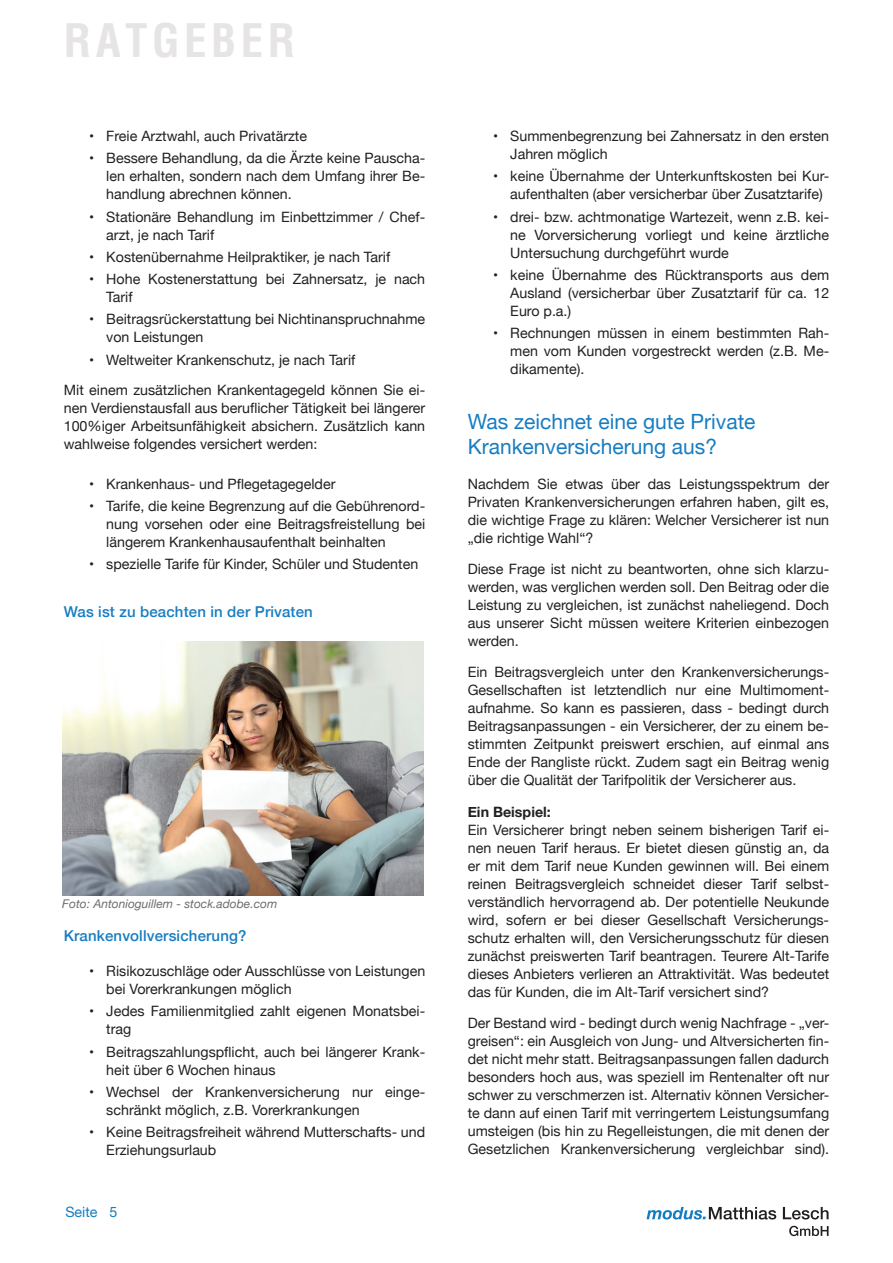
<style>
.page{position:relative;width:893px;height:1263px;background:#fff}
.page>*{position:absolute;margin:0;border:0;box-sizing:border-box;transform-origin:0 0}
.t1{font:700 condensed 45px "Helvetica";letter-spacing:.1em;color:#e6e4e5}
.t2{font:21px/25.2px "Helvetica Neue";color:#177dc2}
.t3{font:500 15px "Helvetica Neue";letter-spacing:.01em;color:#177dc2}
.t4{font:14.25px/18px "Helvetica Neue";color:#231f20;text-align:justify}
.t5{font:700 14.25px "Helvetica Neue";color:#231f20}
.t6{font:14.25px "Helvetica Neue";color:#147dc2}
.t7{font:italic 12px "Helvetica Neue";color:#6c6d70}
</style>
<div class="page">
<svg style="left:789px;top:1226px;width:40px;height:10px"></svg>
<svg style="left:646px;top:1207px;width:182px;height:12px"></svg>
<img style="left:62px;top:642px;width:362px;height:253px">
<h1 class="t1" style="left:64px;top:11px;width:233px">RATGEBER</h1>
<p class="t4" style="left:89px;top:128px;width:219px">• Freie Arztwahl, auch Privatärzte</p>
<p class="t4" style="left:106px;top:150px;width:320px;text-indent:-17px">• Bessere Behandlung, da die Ärzte keine Pauscha&shy;len erhalten, sondern nach dem Umfang ihrer Be&shy;handlung abrechnen können.</p>
<p class="t4" style="left:106px;top:208px;width:320px;text-indent:-17px">• Stationäre Behandlung im Einbettzimmer / Chef&shy;arzt, je nach Tarif</p>
<p class="t4" style="left:89px;top:249px;width:303px">• Kostenübernahme Heilpraktiker, je nach Tarif</p>
<p class="t4" style="left:106px;top:271px;width:320px;text-indent:-17px">• Hohe Kostenerstattung bei Zahnersatz, je nach<br>Tarif</p>
<p class="t4" style="left:106px;top:311px;width:320px;text-indent:-17px">• Beitragsrückerstattung bei Nichtinanspruchnahme von Leistungen</p>
<p class="t4" style="left:64px;top:345px;width:363px;line-height:30.8px;text-indent:26px">• Weltweiter Krankenschutz, je nach Tarif<br>Mit einem zusätzlichen Krankentagegeld können Sie ei-</p>
<p class="t4" style="left:64px;top:400px;width:363px">nen Verdienstausfall aus beruflicher Tätigkeit bei längerer 100%iger Arbeitsunfähigkeit absichern. Zusätzlich kann wahlweise folgendes versichert werden:</p>
<p class="t4" style="left:89px;top:475px;width:248px">• Krankenhaus- und Pflegetagegelder</p>
<p class="t4" style="left:106px;top:498px;width:320px;text-indent:-17px">• Tarife, die keine Begrenzung auf die Gebührenord&shy;nung vorsehen oder eine Beitragsfreistellung bei längerem Krankenhausaufenthalt beinhalten</p>
<p class="t4" style="left:89px;top:556px;width:330px">• spezielle Tarife für Kinder, Schüler und Studenten</p>
<p class="t3" style="left:64px;top:600px;width:251px">Was ist zu beachten in der Privaten</p>
<p class="t7" style="left:62px;top:895px;width:216px">Foto: Antonioguillem - stock.adobe.com</p>
<p class="t3" style="left:64px;top:924px;width:184px">Krankenvollversicherung?</p>
<p class="t4" style="left:106px;top:963px;width:320px;text-indent:-17px">• Risikozuschläge oder Ausschlüsse von Leistungen bei Vorerkrankungen möglich</p>
<p class="t4" style="left:106px;top:1003px;width:320px;text-indent:-17px">• Jedes Familienmitglied zahlt eigenen Monatsbei&shy;trag</p>
<p class="t4" style="left:106px;top:1043px;width:320px;text-indent:-17px">• Beitragszahlungspflicht, auch bei längerer Krank&shy;heit über 6 Wochen hinaus</p>
<p class="t4" style="left:106px;top:1083px;width:320px;text-indent:-17px">• Wechsel der Krankenversicherung nur einge&shy;schränkt möglich, z.B. Vorerkrankungen</p>
<p class="t4" style="left:106px;top:1124px;width:320px;text-indent:-17px">• Keine Beitragsfreiheit während Mutterschafts- und<br>Erziehungsurlaub</p>
<p class="t6" style="left:65px;top:1202px;width:54px">Seite 5</p>
<p class="t4" style="left:510px;top:128px;width:320px;text-indent:-17px">• Summenbegrenzung bei Zahnersatz in den ersten<br>Jahren möglich</p>
<p class="t4" style="left:510px;top:168px;width:320px;text-indent:-17px">• keine Übernahme der Unterkunftskosten bei Kur&shy;aufenthalten (aber versicherbar über Zusatztarife)</p>
<p class="t4" style="left:510px;top:208px;width:320px;text-indent:-17px">• drei- bzw. achtmonatige Wartezeit, wenn z.B. kei&shy;ne Vorversicherung vorliegt und keine ärztliche Untersuchung durchgeführt wurde</p>
<p class="t4" style="left:510px;top:267px;width:320px;text-indent:-17px">• keine Übernahme des Rücktransports aus dem Ausland (versicherbar über Zusatztarif für ca. 12<br>Euro p.a.)</p>
<p class="t4" style="left:510px;top:325px;width:320px;text-indent:-17px">• Rechnungen müssen in einem bestimmten Rah&shy;men vom Kunden vorgestreckt werden (z.B. Me&shy;dikamente).</p>
<h2 class="t2" style="left:468px;top:410px;width:289px">Was zeichnet eine gute Private<br>Krankenversicherung aus?</h2>
<p class="t4" style="left:468px;top:476px;width:363px">Nachdem Sie etwas über das Leistungsspektrum der Privaten Krankenversicherungen erfahren haben, gilt es, die wichtige Frage zu klären: Welcher Versicherer ist nun „die richtige Wahl“?</p>
<p class="t4" style="left:468px;top:561px;width:363px">Diese Frage ist nicht zu beantworten, ohne sich klarzu&shy;werden, was verglichen werden soll. Den Beitrag oder die Leistung zu vergleichen, ist zunächst naheliegend. Doch aus unserer Sicht müssen weitere Kriterien einbezogen werden.</p>
<p class="t4" style="left:468px;top:664px;width:363px">Ein Beitragsvergleich unter den Krankenversicherungs-Gesellschaften ist letztendlich nur eine Multimoment&shy;aufnahme. So kann es passieren, dass - bedingt durch Beitragsanpassungen - ein Versicherer, der zu einem be&shy;stimmten Zeitpunkt preiswert erschien, auf einmal ans Ende der Rangliste rückt. Zudem sagt ein Beitrag wenig über die Qualität der Tarifpolitik der Versicherer aus.</p>
<p class="t5" style="left:468px;top:801px;width:85px">Ein Beispiel:</p>
<p class="t4" style="left:468px;top:822px;width:363px">Ein Versicherer bringt neben seinem bisherigen Tarif ei&shy;nen neuen Tarif heraus. Er bietet diesen günstig an, da er mit dem Tarif neue Kunden gewinnen will. Bei einem reinen Beitragsvergleich schneidet dieser Tarif selbst&shy;verständlich hervorragend ab. Der potentielle Neukunde wird, sofern er bei dieser Gesellschaft Versicherungs&shy;schutz erhalten will, den Versicherungsschutz für diesen zunächst preiswerten Tarif beantragen. Teurere Alt-Tarife dieses Anbieters verlieren an Attraktivität. Was bedeutet das für Kunden, die im Alt-Tarif versichert sind?</p>
<p class="t4" style="left:468px;top:1015px;width:363px">Der Bestand wird - bedingt durch wenig Nachfrage - „ver&shy;greisen“: ein Ausgleich von Jung- und Altversicherten fin&shy;det nicht mehr statt. Beitragsanpassungen fallen dadurch besonders hoch aus, was speziell im Rentenalter oft nur schwer zu verschmerzen ist. Alternativ können Versicher&shy;te dann auf einen Tarif mit verringertem Leistungsumfang umsteigen (bis hin zu Regelleistungen, die mit denen der Gesetzlichen Krankenversicherung vergleichbar sind).</p>
</div>
